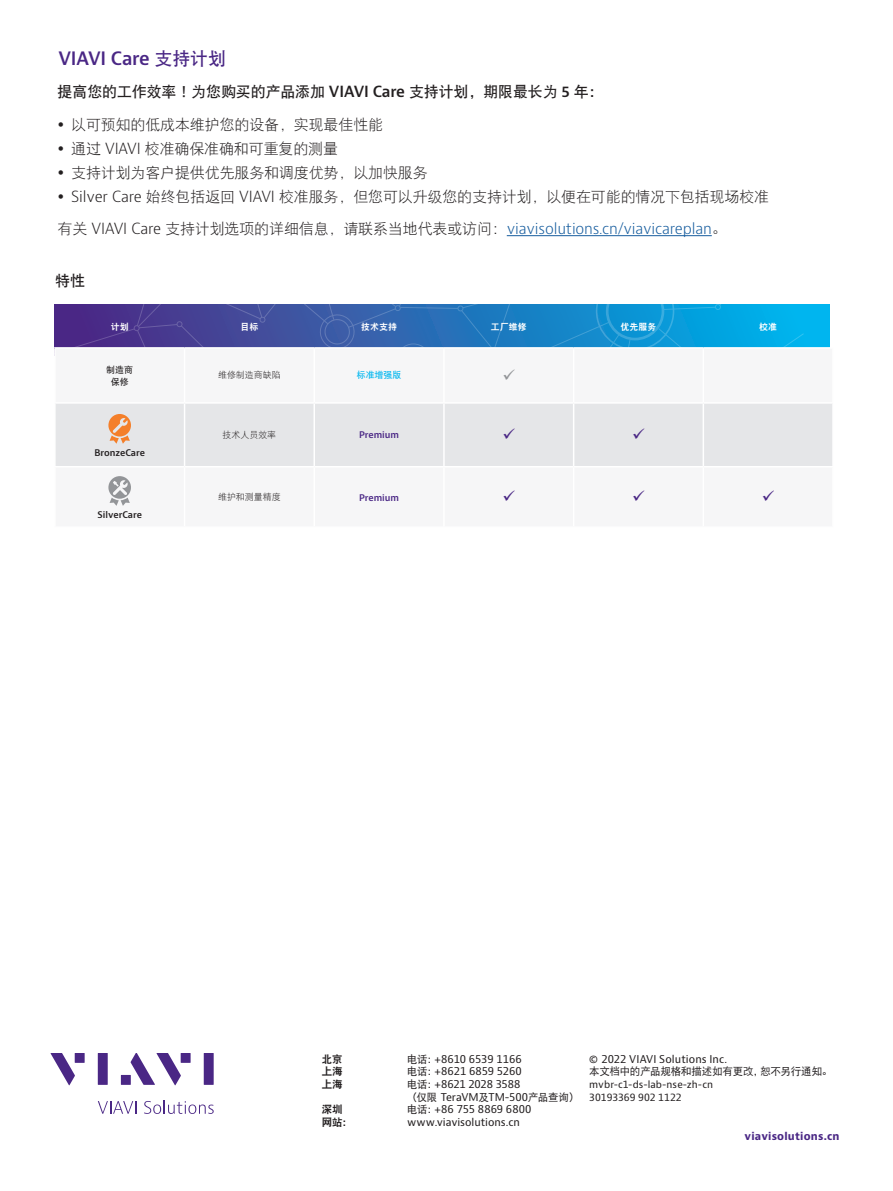
<style>
.page{position:relative;width:893px;height:1191px;background:#fff}
.page>*{position:absolute;margin:0;border:0;box-sizing:border-box;transform-origin:0 0}
.H2_Heading_Purple_12{font:600 18px "Bernino Sans";letter-spacing:-.01em;color:#4a2785}
.t1{font:15px "DFP Hei W3";letter-spacing:-.01em;color:#231f20}
.P_10_16{font:300 15px "Bernino Sans";letter-spacing:-.01em;color:#175d9e}
.P_10_16-2{font:15px "DFP Hei W7";letter-spacing:-.01em;color:#231f20}
.H3_Heading_Level_3{font:15px "DFP Hei W7";color:#231f20}
.t2{font:10.5px/12.6px "Bernino Sans";letter-spacing:-.005em;color:#231f20}
.t3{font:10.5px "DFP Hei W5";letter-spacing:-.02em;color:#231f20}
.t4{font:700 10.5px "Bernino Sans";letter-spacing:.02em;color:#4a2785}
.t5{font:10.5px "DFP Hei W9";letter-spacing:-.005em;color:#231f20}
.t6{font:9.75px/12.6px "Bernino Sans";color:#231f20}
.t7{font:9px "DFP Hei W3";color:#231f20}
.t8{font:600 9px "Bernino Sans";color:#231f20}
.t9{font:9px "DFP Hei W9";color:#fff}
.t10{font:600 9px "Bernino Sans";color:#4a2785}
.t11{font:9px "DFP Hei W7";color:#231f20}
.t12{font:9px "DFP Hei W7";color:#00b6ef}
.s1{font-family:"DFP Hei W7";font-weight:400}
.s2{font-family:"Bernino Sans";font-weight:600}
.s3{font-family:"Bernino Sans";font-weight:300}
.s4{font-family:"DFP Hei W3";font-weight:400;color:#231f20}
.s5{color:#231f20}
.s6{font-family:"DFP Hei W5"}
</style>
<div class="page">
<svg style="left:51px;top:1053px;width:34px;height:32px"></svg>
<svg style="left:98px;top:1053px;width:10px;height:31px"></svg>
<svg style="left:204px;top:1053px;width:10px;height:31px"></svg>
<svg style="left:131px;top:1053px;width:60px;height:32px"></svg>
<div style="left:121px;top:1075px;width:10px;height:9px;background:#4a2785"></div>
<svg style="left:98px;top:1101px;width:38px;height:12px"></svg>
<svg style="left:144px;top:1100px;width:70px;height:14px"></svg>
<hr style="left:507px;top:235px;width:205px;height:1px;background:#175d9e">
<div style="left:54px;top:305px;width:776px;height:50px;background:#00b4ed"></div>
<svg style="left:784px;top:333px;width:20px;height:14px"></svg>
<svg style="left:54px;top:304px;width:700px;height:43px;background:#2c68b2"></svg>
<div style="left:56px;top:349px;width:774px;height:6px;background:#f6f6f7"></div>
<div style="left:56px;top:404px;width:776px;height:62px;background:#e5e6e8"></div>
<hr style="left:54px;top:347px;width:131px;height:2px;background:#fff">
<hr style="left:54px;top:349px;width:2px;height:53px;background:#fff">
<hr style="left:185px;top:347px;width:129px;height:2px;background:#fff">
<hr style="left:184px;top:349px;width:1px;height:53px;background:#fff">
<hr style="left:314px;top:347px;width:130px;height:2px;background:#fff">
<hr style="left:313px;top:349px;width:2px;height:53px;background:#fff">
<hr style="left:444px;top:347px;width:130px;height:2px;background:#fff">
<hr style="left:443px;top:349px;width:2px;height:53px;background:#fff">
<hr style="left:574px;top:347px;width:129px;height:2px;background:#fff">
<hr style="left:573px;top:349px;width:1px;height:53px;background:#fff">
<hr style="left:703px;top:347px;width:131px;height:2px;background:#fff">
<hr style="left:703px;top:349px;width:1px;height:53px;background:#fff">
<hr style="left:184px;top:404px;width:1px;height:62px;background:#fff">
<hr style="left:313px;top:404px;width:2px;height:62px;background:#fff">
<hr style="left:443px;top:404px;width:2px;height:62px;background:#fff">
<hr style="left:573px;top:404px;width:1px;height:62px;background:#fff">
<hr style="left:703px;top:404px;width:1px;height:62px;background:#fff">
<svg style="left:108px;top:414px;width:23px;height:30px"></svg>
<svg style="left:108px;top:476px;width:23px;height:30px"></svg>
<svg style="left:503px;top:428px;width:12px;height:11px"></svg>
<svg style="left:633px;top:428px;width:11px;height:11px"></svg>
<p class="H2_Heading_Purple_12" style="left:58px;top:46px;width:169px">VIAVI Care <span class="s1">支持计划</span></p>
<p class="P_10_16-2" style="left:58px;top:84px;width:547px">提高您的工作效率！为您购买的产品添加 <span class="s2">VIAVI Care</span> 支持计划，期限最长为 <span class="s2">5</span> 年：</p>
<p class="t1" style="left:71px;top:117px;width:313px">以可预知的低成本维护您的设备，实现最佳性能</p>
<p class="t1" style="left:71px;top:141px;width:268px">通过 <span class="s3">VIAVI</span> 校准确保准确和可重复的测量</p>
<p class="t1" style="left:71px;top:165px;width:358px">支持计划为客户提供优先服务和调度优势，以加快服务</p>
<p class="t1" style="left:71px;top:189px;width:700px"><span class="s3">Silver Care</span> 始终包括返回 <span class="s3">VIAVI</span> 校准服务，但您可以升级您的支持计划，以便在可能的情况下包括现场校准</p>
<p class="P_10_16" style="left:58px;top:219px;width:671px"><span class="s4">有关</span> <span class="s5">VIAVI Care</span> <span class="s4">支持计划选项的详细信息，请联系当地代表或访问：</span>viavisolutions.cn/viavicareplan<span class="s4">。</span></p>
<p class="H3_Heading_Level_3" style="left:55px;top:273px;width:31px">特性</p>
<p class="t9" style="left:111px;top:322px;width:19px">计划</p>
<p class="t9" style="left:240px;top:322px;width:19px">目标</p>
<p class="t9" style="left:361px;top:322px;width:37px">技术支持</p>
<p class="t9" style="left:491px;top:322px;width:37px">工厂维修</p>
<p class="t9" style="left:621px;top:322px;width:37px">优先服务</p>
<p class="t9" style="left:759px;top:322px;width:19px">校准</p>
<p class="t11" style="left:106px;top:365px;width:28px">制造商</p>
<p class="t11" style="left:111px;top:377px;width:19px">保修</p>
<p class="t7" style="left:218px;top:370px;width:64px">维修制造商缺陷</p>
<p class="t12" style="left:357px;top:370px;width:46px">标准增强版</p>
<p class="t8" style="left:94px;top:446px;width:52px">BronzeCare</p>
<p class="t8" style="left:97px;top:509px;width:46px">SilverCare</p>
<p class="t7" style="left:223px;top:430px;width:55px">技术人员效率</p>
<p class="t10" style="left:359px;top:429px;width:42px">Premium</p>
<p class="t7" style="left:218px;top:492px;width:64px">维护和测量精度</p>
<p class="t10" style="left:359px;top:491px;width:42px">Premium</p>
<p class="t5" style="left:322px;top:1053px;width:22px">北京</p>
<p class="t2" style="left:407px;top:1052px;width:116px"><span class="s6">电话：</span>+8610 6539 1166</p>
<p class="t5" style="left:322px;top:1066px;width:22px">上海</p>
<p class="t2" style="left:407px;top:1065px;width:116px"><span class="s6">电话：</span>+8621 6859 5260</p>
<p class="t5" style="left:322px;top:1079px;width:22px">上海</p>
<p class="t2" style="left:407px;top:1078px;width:173px"><span class="s6">电话：</span>+8621 2028 3588<br><span class="s6">（仅限</span> TeraVM<span class="s6">及</span>TM-500<span class="s6">产品查询）</span></p>
<p class="t5" style="left:322px;top:1104px;width:22px">深圳</p>
<p class="t2" style="left:407px;top:1103px;width:126px"><span class="s6">电话：</span>+86 755 8869 6800</p>
<p class="t5" style="left:322px;top:1116px;width:32px">网站：</p>
<p class="t2" style="left:407px;top:1115px;width:114px">www.viavisolutions.cn</p>
<p class="t2" style="left:589px;top:1052px;width:139px">© 2022 VIAVI Solutions Inc.</p>
<p class="t3" style="left:589px;top:1066px;width:245px">本文档中的产品规格和描述如有更改，恕不另行通知。</p>
<p class="t6" style="left:589px;top:1078px;width:125px">mvbr-c1-ds-lab-nse-zh-cn<br>30193369 902 1122</p>
<p class="t4" style="left:745px;top:1129px;width:96px">viavisolutions.cn</p>
</div>
